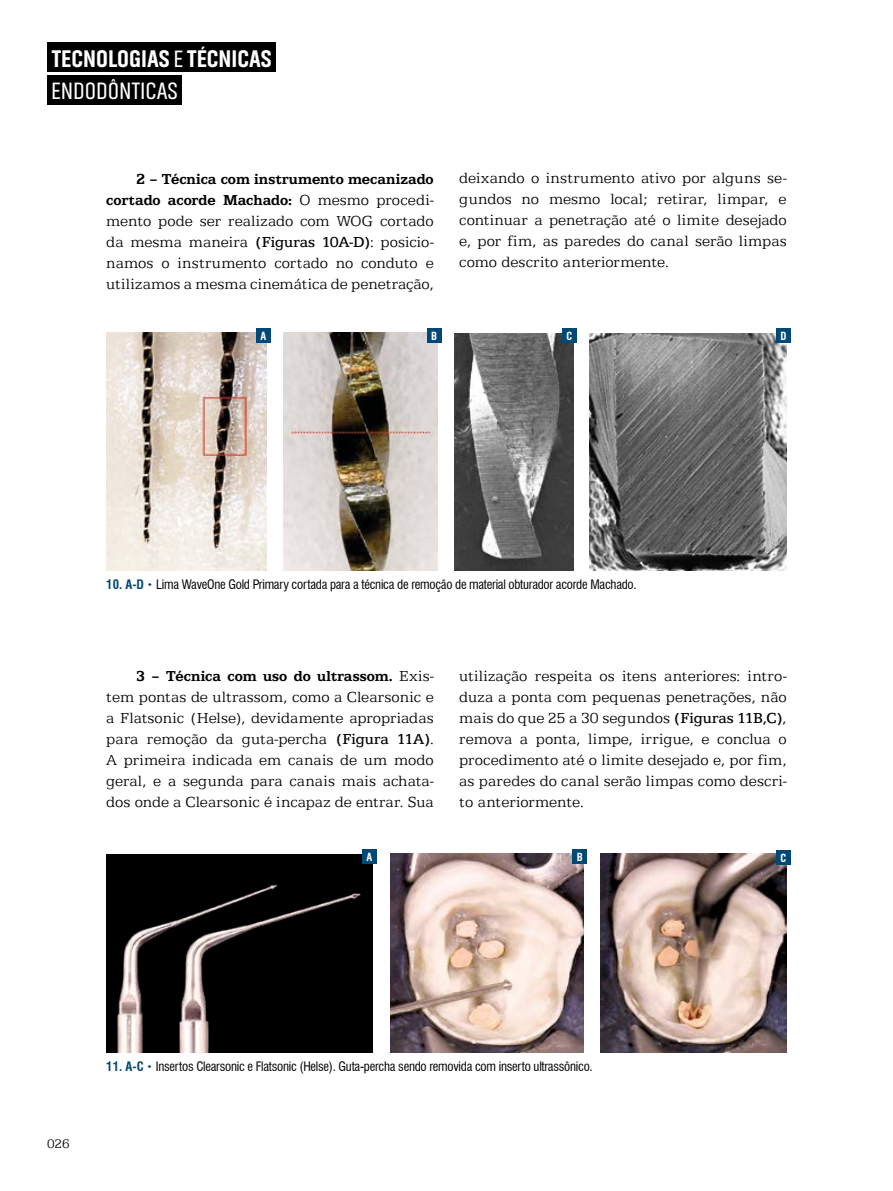
<style>
.page{position:relative;width:893px;height:1191px;background:#fff}
.page>*{position:absolute;margin:0;border:0;box-sizing:border-box;transform-origin:0 0}
.t1{font:800 24.3px/32.2px "Akhand";color:#fff}
.t2{font:15px/21px "ATF Antique L";color:#000;text-align:justify}
.t3{font:700 15px/21px "ATF Antique";letter-spacing:.005em;color:#000;text-align:right}
.t4{font:condensed 12.75px "Swiss 721 BT";letter-spacing:-.02em;color:#000}
.t5{font:12.75px "ATF Antique L";color:#000}
.t6{font:800 12px "Akhand";color:#fff}
.s1{font-weight:400}
.s2{font-family:"ATF Antique L";font-weight:400}
.s3{font-family:"ATF Antique"}
.s4{font-weight:700;color:#004876}
</style>
<div class="page">
<div style="left:47px;top:43px;width:229px;height:29px;background:#000"></div>
<div style="left:47px;top:75px;width:135px;height:30px;background:#000"></div>
<div style="left:106px;top:854px;width:267px;height:198px;background:#000"></div>
<img style="left:590px;top:333px;width:197px;height:237px">
<img style="left:454px;top:333px;width:119px;height:237px">
<img style="left:283px;top:332px;width:154px;height:238px">
<img style="left:106px;top:332px;width:160px;height:238px">
<img style="left:600px;top:853px;width:187px;height:199px">
<img style="left:390px;top:853px;width:193px;height:199px">
<img style="left:282px;top:893px;width:79px;height:27px">
<img style="left:117px;top:884px;width:165px;height:168px">
<div style="left:256px;top:328px;width:15px;height:15px;background:#004876"></div>
<div style="left:362px;top:849px;width:15px;height:15px;background:#004876"></div>
<div style="left:572px;top:849px;width:15px;height:15px;background:#004876"></div>
<div style="left:776px;top:850px;width:15px;height:14px;background:#004876"></div>
<div style="left:427px;top:328px;width:15px;height:15px;background:#004876"></div>
<div style="left:562px;top:328px;width:15px;height:15px;background:#004876"></div>
<div style="left:776px;top:328px;width:15px;height:15px;background:#004876"></div>
<h1 class="t1" style="left:51px;top:42px;width:222px">TECNOLOGIAS <span class="s1">E</span> TÉCNICAS<br><span class="s1">ENDODÔNTICAS</span></h1>
<p class="t3" style="left:106px;top:168px;width:329px">2 – Técnica com instrumento mecanizado cortado acorde Machado: <span class="s2">O mesmo procedi-</span></p>
<p class="t2" style="left:106px;top:210px;width:329px">mento pode ser realizado com WOG cortado da mesma maneira <span class="s3">(Figuras 10A-D)</span>: posicio&shy;namos o instrumento cortado no conduto e utilizamos a mesma cinemática de penetração,</p>
<p class="t2" style="left:459px;top:168px;width:329px">deixando o instrumento ativo por alguns se&shy;gundos no mesmo local; retirar, limpar, e continuar a penetração até o limite desejado e, por fim, as paredes do canal serão limpas como descrito anteriormente.</p>
<p class="t6" style="left:260px;top:329px;width:7px">A</p>
<p class="t6" style="left:431px;top:329px;width:7px">B</p>
<p class="t6" style="left:567px;top:329px;width:7px">C</p>
<p class="t6" style="left:780px;top:329px;width:7px">D</p>
<p class="t4" style="left:106px;top:576px;width:532px"><span class="s4">10. A-D</span> Lima WaveOne Gold Primary cortada para a técnica de remoção de material obturador acorde Machado.</p>
<p class="t3" style="left:136px;top:666px;width:299px">3 – Técnica com uso do ultrassom. <span class="s2">Exis-</span></p>
<p class="t2" style="left:106px;top:687px;width:329px">tem pontas de ultrassom, como a Clearsonic e a Flatsonic (Helse), devidamente apropriadas para remoção da guta-percha <span class="s3">(Figura 11A)</span>.<br>A primeira indicada em canais de um modo geral, e a segunda para canais mais achata&shy;dos onde a Clearsonic é incapaz de entrar. Sua</p>
<p class="t2" style="left:459px;top:666px;width:329px">utilização respeita os itens anteriores: intro&shy;duza a ponta com pequenas penetrações, não mais do que 25 a 30 segundos <span class="s3">(Figuras 11B,C)</span>, remova a ponta, limpe, irrigue, e conclua o procedimento até o limite desejado e, por fim, as paredes do canal serão limpas como descri&shy;to anteriormente.</p>
<p class="t6" style="left:367px;top:850px;width:7px">A</p>
<p class="t6" style="left:577px;top:850px;width:7px">B</p>
<p class="t6" style="left:781px;top:851px;width:7px">C</p>
<p class="t5" style="left:47px;top:1137px;width:24px">026</p>
<p class="t4" style="left:106px;top:1058px;width:488px"><span class="s4">11. A-C</span> Insertos Clearsonic e Flatsonic (Helse). Guta-percha sendo removida com inserto ultrassônico.</p>
</div>
